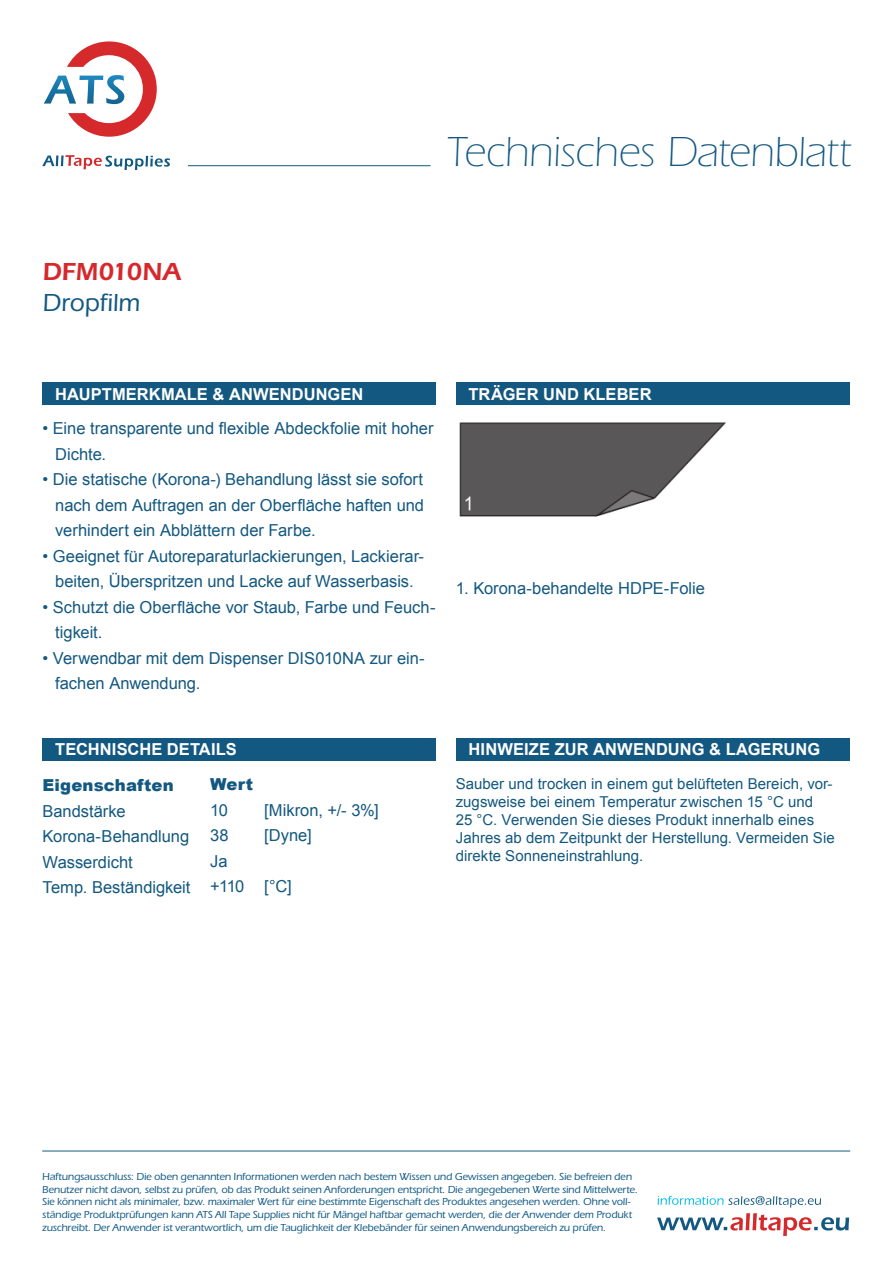
<style>
.page{position:relative;width:893px;height:1263px;background:#fff}
.page>*{position:absolute;margin:0;border:0;box-sizing:border-box;transform-origin:0 0}
.t1{font:300 43.5px "ITC Eras Std";letter-spacing:-.01em;color:#135880}
.t2{font:600 25.5px "ITC Eras Std";letter-spacing:-.005em;color:#d5292c}
.t3{font:500 25.5px "ITC Eras Std";letter-spacing:-.01em;color:#135880}
.t4{font:16.5px/25.5px "Arial";color:#135880}
.t5{font:700 16.5px "Arial";letter-spacing:.005em;color:#fff}
.t6{font:900 16.5px "Arial";letter-spacing:.01em;color:#135880}
.t7{font:15px/18px "Arial";letter-spacing:.005em;color:#135880}
.t8{font:500 10.5px/12.6px "ITC Eras Std";letter-spacing:-.015em;color:#0f5984}
</style>
<div class="page">
<svg style="left:658px;top:1196px;width:163px;height:11px"></svg>
<svg style="left:657px;top:1213px;width:192px;height:23px"></svg>
<hr style="left:188px;top:165px;width:243px;height:1px;background:#135880">
<hr style="left:42px;top:1151px;width:808px;height:1px;background:#135880">
<div style="left:43px;top:382px;width:393px;height:23px;background:#135880"></div>
<div style="left:43px;top:738px;width:393px;height:22px;background:#135880"></div>
<div style="left:456px;top:382px;width:393px;height:23px;background:#135880"></div>
<div style="left:456px;top:738px;width:393px;height:22px;background:#135880"></div>
<svg style="left:42px;top:155px;width:128px;height:15px"></svg>
<svg style="left:44px;top:41px;width:113px;height:96px"></svg>
<img style="left:459px;top:422px;width:267px;height:95px">
<p class="t1" style="left:448px;top:128px;width:404px">Technisches Datenblatt</p>
<p class="t2" style="left:42px;top:257px;width:140px">DFM010NA</p>
<p class="t3" style="left:42px;top:288px;width:99px">Dropfilm</p>
<p class="t5" style="left:55px;top:384px;width:310px">HAUPTMERKMALE &amp; ANWENDUNGEN</p>
<p class="t4" style="left:55px;top:416px;width:380px;text-indent:-13px">• Eine transparente und flexible Abdeckfolie mit hoher<br>Dichte.</p>
<p class="t4" style="left:55px;top:467px;width:370px;text-align:justify;text-indent:-13px">• Die statische (Korona-) Behandlung lässt sie sofort nach dem Auftragen an der Oberfläche haften und verhindert ein Abblättern der Farbe.</p>
<p class="t4" style="left:43px;top:543px;width:383px;text-align:center">• Geeignet für Autoreparaturlackierungen, Lackierar&shy;beiten, Überspritzen und Lacke auf Wasserbasis.</p>
<p class="t4" style="left:55px;top:594px;width:382px;text-indent:-13px">• Schutzt die Oberfläche vor Staub, Farbe und Feuch&shy;tigkeit.</p>
<p class="t4" style="left:55px;top:645px;width:371px;text-indent:-13px">• Verwendbar mit dem Dispenser DIS010NA zur ein&shy;fachen Anwendung.</p>
<p class="t5" style="left:55px;top:738px;width:183px">TECHNISCHE DETAILS</p>
<p class="t6" style="left:43px;top:773px;width:133px">Eigenschaften</p>
<p class="t4" style="left:43px;top:798px;width:85px">Bandstärke</p>
<p class="t4" style="left:43px;top:824px;width:148px">Korona-Behandlung</p>
<p class="t4" style="left:43px;top:849px;width:92px">Wasserdicht</p>
<p class="t4" style="left:43px;top:875px;width:149px">Temp. Beständigkeit</p>
<p class="t6" style="left:210px;top:772px;width:44px">Wert</p>
<p class="t4" style="left:210px;top:797px;width:19px">10</p>
<p class="t4" style="left:264px;top:797px;width:116px">[Mikron, +/- 3%]</p>
<p class="t4" style="left:210px;top:823px;width:20px">38</p>
<p class="t4" style="left:264px;top:823px;width:49px">[Dyne]</p>
<p class="t4" style="left:210px;top:848px;width:19px">Ja</p>
<p class="t4" style="left:210px;top:874px;width:83px">+110 [°C]</p>
<p class="t5" style="left:469px;top:384px;width:185px">TRÄGER UND KLEBER</p>
<p class="t4" style="left:456px;top:576px;width:251px">1. Korona-behandelte HDPE-Folie</p>
<p class="t5" style="left:469px;top:738px;width:353px">HINWEIZE ZUR ANWENDUNG &amp; LAGERUNG</p>
<p class="t7" style="left:456px;top:775px;width:378px">Sauber und trocken in einem gut belüfteten Bereich, vor&shy;zugsweise bei einem Temperatur zwischen 15 °C und</p>
<p class="t7" style="left:456px;top:811px;width:380px">25 °C. Verwenden Sie dieses Produkt innerhalb eines<br>Jahres ab dem Zeitpunkt der Herstellung. Vermeiden Sie direkte Sonneneinstrahlung.</p>
<p class="t8" style="left:42px;top:1170px;width:597px">Haftungsausschluss: Die oben genannten Informationen werden nach bestem Wissen und Gewissen angegeben. Sie befreien den Benutzer nicht davon, selbst zu prüfen, ob das Produkt seinen Anforderungen entspricht. Die angegebenen Werte sind Mittelwerte.<br>Sie können nicht als minimaler, bzw. maximaler Wert für eine bestimmte Eigenschaft des Produktes angesehen werden. Ohne voll&shy;ständige Produktprüfungen kann ATS All Tape Supplies nicht für Mängel haftbar gemacht werden, die der Anwender dem Produkt zuschreibt. Der Anwender ist verantwortlich, um die Tauglichkeit der Klebebänder für seinen Anwendungsbereich zu prüfen.</p>
</div>
